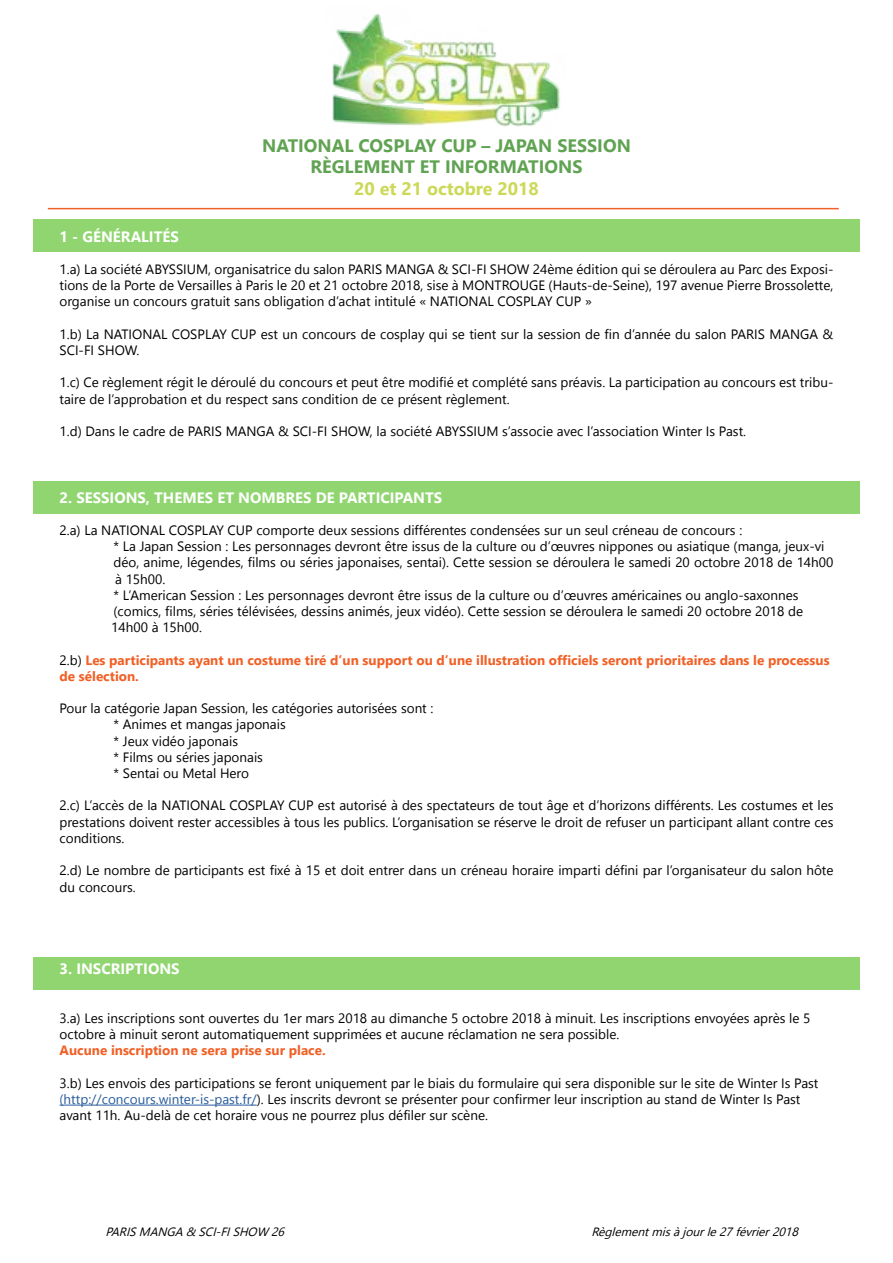
<style>
.page{position:relative;width:893px;height:1263px;background:#fff}
.page>*{position:absolute;margin:0;border:0;box-sizing:border-box;transform-origin:0 0}
.t1{font:700 18px/21.6px "Nirmala UI";color:#60a352;text-align:center}
.t2{font:700 18px "Nirmala UI";color:#ccd958}
.t3{font:700 15px "Nirmala UI";color:#fff}
.t4{font:13.5px/16.2px "Nirmala UI";color:#000}
.t5{font:700 13.5px/16.2px "Nirmala UI";color:#f16026}
.t6{font:italic 12px "Nirmala UI";color:#000}
.s1{font-weight:400;color:#000}
.s2{color:#275b9b}
</style>
<div class="page">
<div style="left:33px;top:219px;width:827px;height:33px;background:#90d56f"></div>
<div style="left:33px;top:482px;width:827px;height:32px;background:#90d56f"></div>
<div style="left:33px;top:957px;width:827px;height:32px;background:#90d56f"></div>
<img style="left:332px;top:13px;width:228px;height:114px">
<hr style="left:48px;top:208px;width:791px;height:1px;background:#f16026">
<hr style="left:60px;top:1105px;width:197px;height:1px;background:#275b9b">
<h1 class="t1" style="left:262px;top:134px;width:370px">NATIONAL COSPLAY CUP – JAPAN SESSION<br>RÈGLEMENT ET INFORMATIONS</h1>
<h1 class="t2" style="left:354px;top:174px;width:186px">20 et 21 octobre 2018</h1>
<p class="t3" style="left:60px;top:225px;width:121px">1 - GÉNÉRALITÉS</p>
<p class="t4" style="left:60px;top:260px;width:775px;text-align:justify">1.a) La société ABYSSIUM, organisatrice du salon PARIS MANGA &amp; SCI-FI SHOW 24ème édition qui se déroulera au Parc des Exposi&shy;tions de la Porte de Versailles à Paris le 20 et 21 octobre 2018, sise à MONTROUGE (Hauts-de-Seine), 197 avenue Pierre Brossolette, organise un concours gratuit sans obligation d’achat intitulé « NATIONAL COSPLAY CUP »</p>
<p class="t4" style="left:60px;top:325px;width:775px">1.b) La NATIONAL COSPLAY CUP est un concours de cosplay qui se tient sur la session de fin d’année du salon PARIS MANGA &amp;<br>SCI-FI SHOW.</p>
<p class="t4" style="left:60px;top:374px;width:775px">1.c) Ce règlement régit le déroulé du concours et peut être modifié et complété sans préavis. La participation au concours est tribu&shy;taire de l’approbation et du respect sans condition de ce présent règlement.</p>
<p class="t4" style="left:60px;top:422px;width:688px">1.d) Dans le cadre de PARIS MANGA &amp; SCI-FI SHOW, la société ABYSSIUM s’associe avec l’association Winter Is Past.</p>
<p class="t3" style="left:60px;top:486px;width:384px">2. SESSIONS, THEMES ET NOMBRES DE PARTICIPANTS</p>
<p class="t4" style="left:114px;top:521px;width:721px;text-indent:-54px">2.a) La NATIONAL COSPLAY CUP comporte deux sessions différentes condensées sur un seul créneau de concours :<br>* La Japan Session : Les personnages devront être issus de la culture ou d’œuvres nippones ou asiatique (manga, jeux-vi déo, anime, légendes, films ou séries japonaises, sentai). Cette session se déroulera le samedi 20 octobre 2018 de 14h00</p>
<p class="t4" style="left:111px;top:586px;width:693px">* L’American Session : Les personnages devront être issus de la culture ou d’œuvres américaines ou anglo-saxonnes (comics, films, séries télévisées, dessins animés, jeux vidéo). Cette session se déroulera le samedi 20 octobre 2018 de<br>14h00 à 15h00.</p>
<p class="t5" style="left:60px;top:651px;width:772px"><span class="s1">2.b)</span> Les participants ayant un costume tiré d’un support ou d’une illustration officiels seront prioritaires dans le processus de sélection.</p>
<p class="t4" style="left:114px;top:700px;width:321px;text-indent:-54px">Pour la catégorie Japan Session, les catégories autorisées sont : * Animes et mangas japonais<br>* Jeux vidéo japonais<br>* Films ou séries japonais<br>* Sentai ou Metal Hero</p>
<p class="t4" style="left:60px;top:797px;width:775px;text-align:justify">2.c) L’accès de la NATIONAL COSPLAY CUP est autorisé à des spectateurs de tout âge et d’horizons différents. Les costumes et les prestations doivent rester accessibles à tous les publics. L’organisation se réserve le droit de refuser un participant allant contre ces conditions.</p>
<p class="t4" style="left:60px;top:862px;width:775px">2.d) Le nombre de participants est fixé à 15 et doit entrer dans un créneau horaire imparti défini par l’organisateur du salon hôte du concours.</p>
<p class="t3" style="left:60px;top:957px;width:122px">3. INSCRIPTIONS</p>
<p class="t4" style="left:60px;top:1009px;width:752px">3.a) Les inscriptions sont ouvertes du 1er mars 2018 au dimanche 5 octobre 2018 à minuit. Les inscriptions envoyées après le 5 octobre à minuit seront automatiquement supprimées et aucune réclamation ne sera possible.</p>
<p class="t5" style="left:60px;top:1042px;width:268px">Aucune inscription ne sera prise sur place.</p>
<p class="t4" style="left:60px;top:1074px;width:760px">3.b) Les envois des participations se feront uniquement par le biais du formulaire qui sera disponible sur le site de Winter Is Past <span class="s2">(http://concours.winter-is-past.fr/</span>). Les inscrits devront se présenter pour confirmer leur inscription au stand de Winter Is Past avant 11h. Au-delà de cet horaire vous ne pourrez plus défiler sur scène.</p>
<p class="t6" style="left:105px;top:1222px;width:185px">PARISMANGA&amp; SCI-FISHOW 26</p>
<p class="t6" style="left:591px;top:1222px;width:213px">Règlementmisàjourle27février2018</p>
</div>
